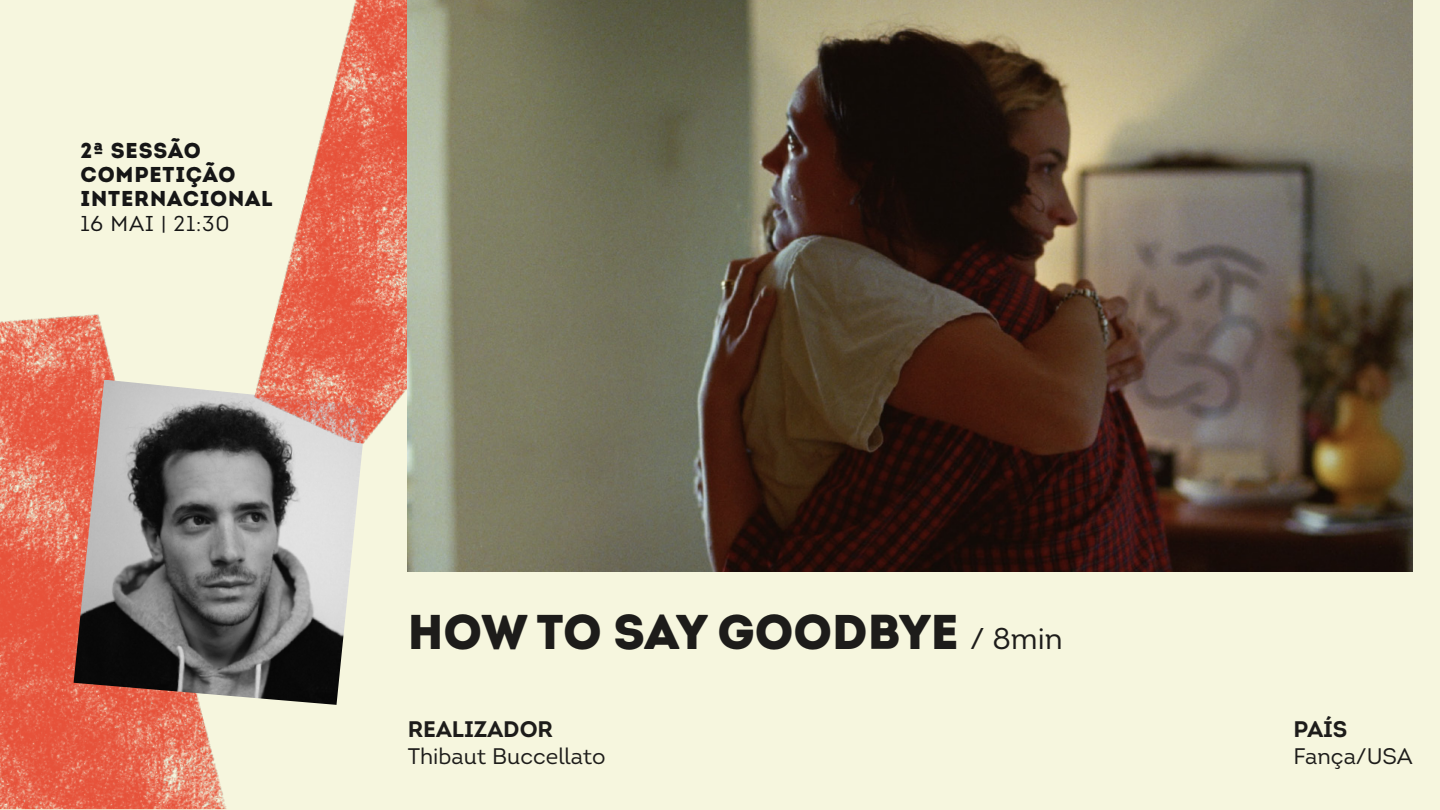
<style>
.page{position:relative;width:1440px;height:810px;background:#f6f6de}
.page>*{position:absolute;margin:0;border:0;box-sizing:border-box;transform-origin:0 0}
.t1{font:900 48.75px "Intro";color:#1d1c1a}
.t2{font:22.5px "Intro";color:#1d1c1a}
.t3{font:700 22.5px "Intro";color:#1d1c1a}
.t4{font:900 21.52px/24px "Intro";letter-spacing:.04em;color:#161616}
.t5{font:21.52px "Intro";letter-spacing:.04em;color:#161616}
.s1{font-weight:400;font-size:30px}
</style>
<div class="page">
<img style="left:0;top:314px;width:227px;height:495px">
<img style="left:74px;top:380px;width:284px;height:325px">
<img style="left:181px;top:0;width:227px;height:488px">
<img style="left:408px;top:0;width:1005px;height:572px">
<p class="t4" style="left:80px;top:138px;width:194px">2ª SESSÃO<br>COMPETIÇÃO<br>INTERNACIONAL</p>
<p class="t5" style="left:80px;top:211px;width:151px">16 MAI | 21:30</p>
<h1 class="t1" style="left:408px;top:600px;width:657px">HOW TO SAY GOODBYE <span class="s1">/ 8min</span></h1>
<p class="t3" style="left:408px;top:715px;width:147px">REALIZADOR</p>
<p class="t2" style="left:408px;top:742px;width:199px">Thibaut Buccellato</p>
<p class="t3" style="left:1294px;top:715px;width:55px">PAÍS</p>
<p class="t2" style="left:1294px;top:742px;width:121px">Fança/USA</p>
</div>
